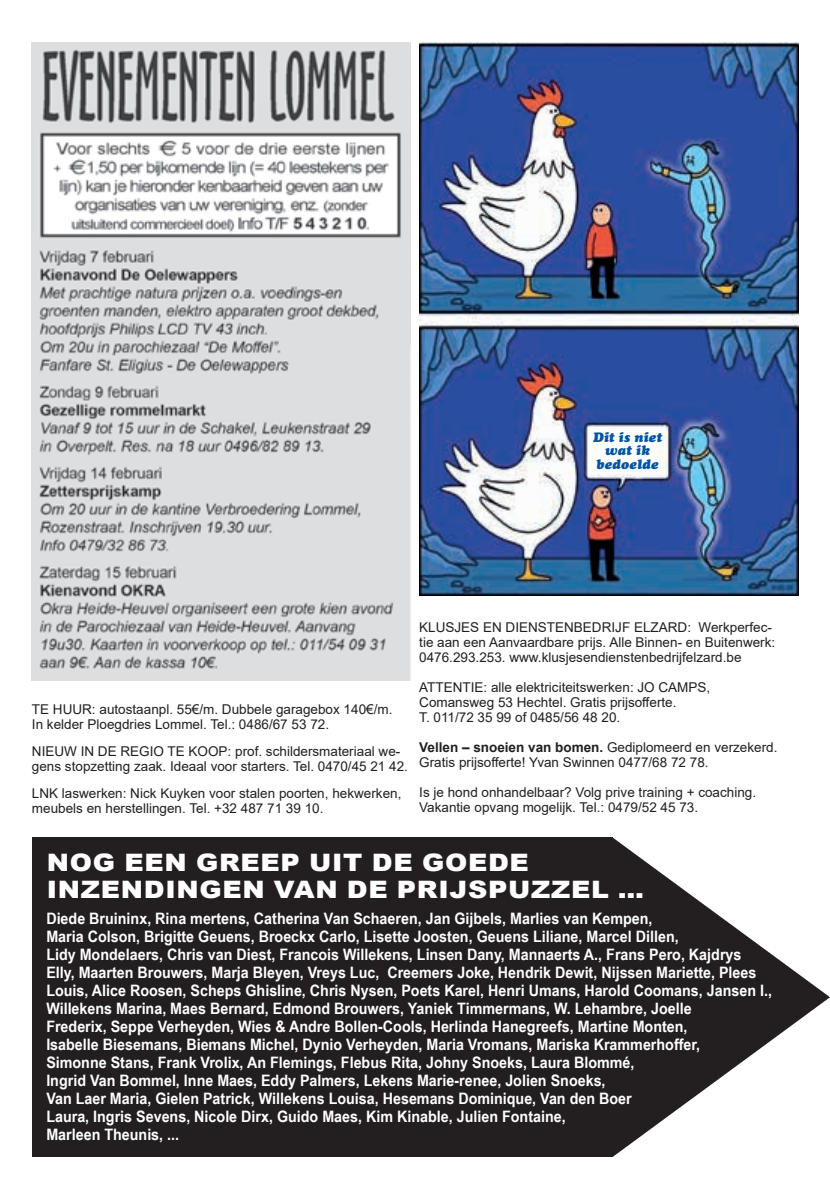
<style>
.page{position:relative;width:830px;height:1200px;background:#fff}
.page>*{position:absolute;margin:0;border:0;box-sizing:border-box;transform-origin:0 0}
.t1{font:900 24px "Arial";letter-spacing:.025em;color:#fff;scale:1.11 1}
.t2{font:700 15.75px/18px "Arial Narrow";color:#fff;scale:1.11 1}
.t3{font:13.5px/15px "Arial";color:#231f20}
.t4{font:italic 13.5px "Cooper Black Std";letter-spacing:.015em;color:#0154a5}
.s1{font-weight:700}
</style>
<div class="page">
<div style="left:32px;top:837px;width:580px;height:319px;background:#231f20"></div>
<svg style="left:612px;top:837px;width:217px;height:319px;fill:#242021"></svg>
<img style="left:32px;top:43px;width:378px;height:637px">
<img style="left:419px;top:43px;width:378px;height:552px">
<p class="t4" style="left:592px;top:428px;width:71px">Dit is niet</p>
<p class="t4" style="left:604px;top:442px;width:46px">wat ik</p>
<p class="t4" style="left:596px;top:455px;width:64px">bedoelde</p>
<p class="t3" style="left:32px;top:701px;width:362px">TE HUUR: autostaanpl. 55€/m. Dubbele garagebox 140€/m.</p>
<p class="t3" style="left:32px;top:716px;width:298px">In kelder Ploegdries Lommel. Tel.: 0486/67 53 72.</p>
<p class="t3" style="left:32px;top:743px;width:377px">NIEUW IN DE REGIO TE KOOP: prof. schildersmateriaal we&shy;gens stopzetting zaak. Ideaal voor starters. Tel. 0470/45 21 42.</p>
<p class="t3" style="left:32px;top:785px;width:371px">LNK laswerken: Nick Kuyken voor stalen poorten, hekwerken, meubels en herstellingen. Tel. +32 487 71 39 10.</p>
<p class="t3" style="left:419px;top:619px;width:357px">KLUSJES EN DIENSTENBEDRIJF ELZARD: Werkperfec&shy;tie aan een Aanvaardbare prijs. Alle Binnen- en Buitenwerk:<br>0476.293.253. www.klusjesendienstenbedrijfelzard.be</p>
<p class="t3" style="left:419px;top:679px;width:292px">ATTENTIE: alle elektriciteitswerken: JO CAMPS,</p>
<p class="t3" style="left:419px;top:694px;width:259px">Comansweg 53 Hechtel. Gratis prijsofferte.</p>
<p class="t3" style="left:419px;top:709px;width:202px">T. 011/72 35 99 of 0485/56 48 20.</p>
<p class="t3" style="left:419px;top:739px;width:359px"><span class="s1">Vellen – snoeien van bomen.</span> Gediplomeerd en verzekerd.<br>Gratis prijsofferte! Yvan Swinnen 0477/68 72 78.</p>
<p class="t3" style="left:419px;top:784px;width:338px">Is je hond onhandelbaar? Volg prive training + coaching.</p>
<p class="t3" style="left:419px;top:799px;width:280px">Vakantie opvang mogelijk. Tel.: 0479/52 45 73.</p>
<p class="t1" style="left:47px;top:845px;width:435px">NOG EEN GREEP UIT DE GOEDE</p>
<p class="t1" style="left:47px;top:872px;width:539px">INZENDINGEN VAN DE PRIJSPUZZEL ...</p>
<p class="t2" style="left:46px;top:908px;width:547px">Diede Bruininx, Rina mertens, Catherina Van Schaeren, Jan Gijbels, Marlies van Kempen,</p>
<p class="t2" style="left:46px;top:926px;width:571px">Maria Colson, Brigitte Geuens, Broeckx Carlo, Lisette Joosten, Geuens Liliane, Marcel Dillen,</p>
<p class="t2" style="left:46px;top:944px;width:655px">Lidy Mondelaers, Chris van Diest, Francois Willekens, Linsen Dany, Mannaerts A., Frans Pero, Kajdrys Elly, Maarten Brouwers, Marja Bleyen, Vreys Luc, Creemers Joke, Hendrik Dewit, Nijssen Mariette, Plees Louis, Alice Roosen, Scheps Ghisline, Chris Nysen, Poets Karel, Henri Umans, Harold Coomans, Jansen I., Willekens Marina, Maes Bernard, Edmond Brouwers, Yaniek Timmermans, W. Lehambre, Joelle</p>
<p class="t2" style="left:46px;top:1016px;width:579px">Frederix, Seppe Verheyden, Wies &amp; Andre Bollen-Cools, Herlinda Hanegreefs, Martine Monten,</p>
<p class="t2" style="left:46px;top:1034px;width:590px">Isabelle Biesemans, Biemans Michel, Dynio Verheyden, Maria Vromans, Mariska Krammerhoffer,</p>
<p class="t2" style="left:46px;top:1052px;width:531px">Simonne Stans, Frank Vrolix, An Flemings, Flebus Rita, Johny Snoeks, Laura Blommé,</p>
<p class="t2" style="left:46px;top:1070px;width:505px">Ingrid Van Bommel, Inne Maes, Eddy Palmers, Lekens Marie-renee, Jolien Snoeks,</p>
<p class="t2" style="left:46px;top:1088px;width:528px">Van Laer Maria, Gielen Patrick, Willekens Louisa, Hesemans Dominique, Van den Boer</p>
<p class="t2" style="left:46px;top:1106px;width:469px">Laura, Ingris Sevens, Nicole Dirx, Guido Maes, Kim Kinable, Julien Fontaine,</p>
<p class="t2" style="left:46px;top:1124px;width:121px">Marleen Theunis, ...</p>
</div>
